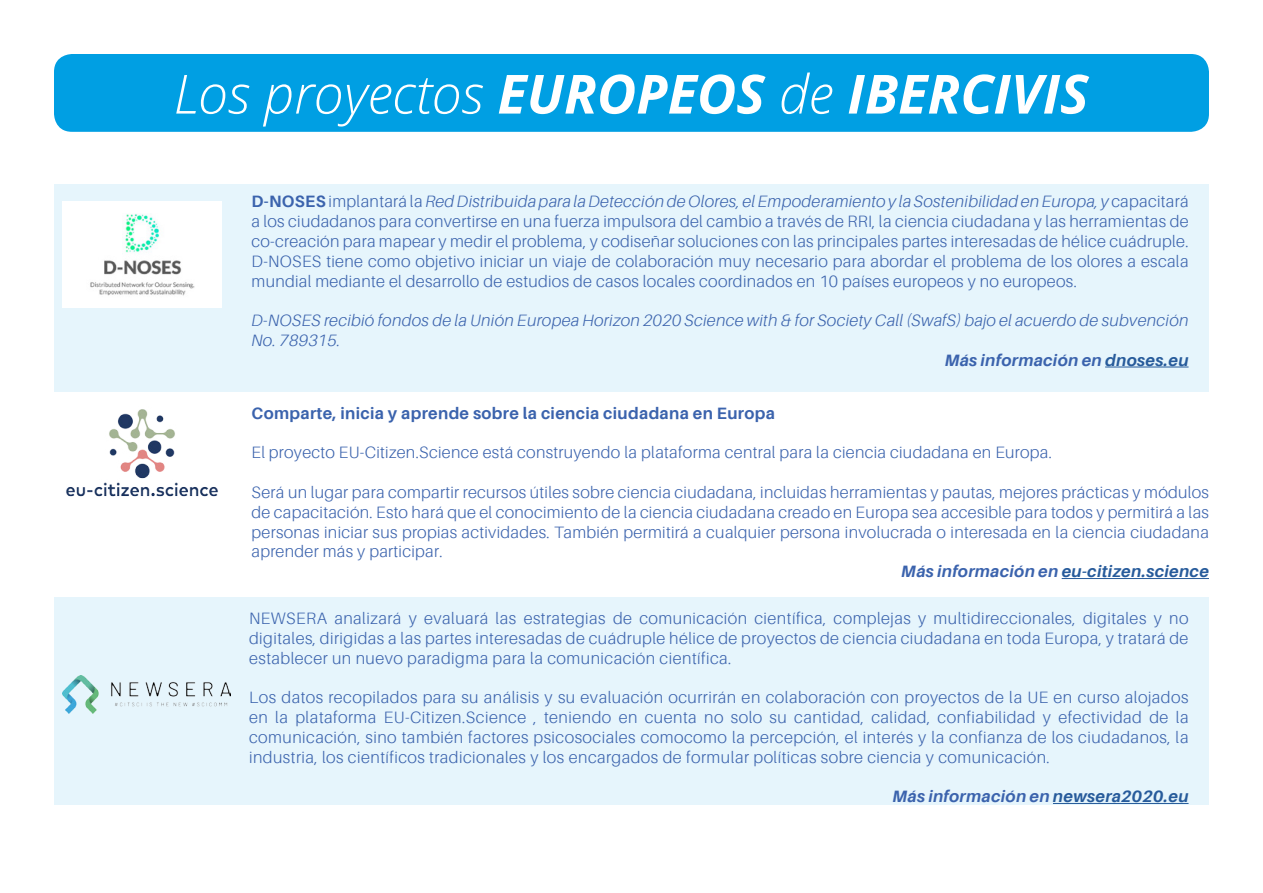
<style>
.page{position:relative;width:1263px;height:893px;background:#fff}
.page>*{position:absolute;margin:0;border:0;box-sizing:border-box;transform-origin:0 0}
.t1{font:italic 700 54px "Open Sans";color:#fff}
.t2{font:300 16.5px/19.8px "Aileron";letter-spacing:.02em;color:#3b63ad;text-align:justify}
.t3{font:italic 300 16.5px "Aileron";letter-spacing:.02em;color:#3b63ad}
.t4{font:italic 700 16.5px "Aileron";letter-spacing:.02em;color:#3b63ad}
.t5{font:700 16.5px "Aileron";letter-spacing:.02em;color:#3b63ad}
.t6{font:italic 700 16.5px "Aileron";letter-spacing:.02em;color:#275b9b}
.s1{font-weight:300}
.s2{font-weight:700}
.s3{font-style:italic}
.s4{color:#275b9b}
.s5{color:#3b63ad}
</style>
<div class="page">
<div style="left:54px;top:597px;width:1155px;height:208px;background:#e6f5fc"></div>
<div style="left:54px;top:184px;width:1155px;height:207px;background:#e6f5fc"></div>
<div style="left:54px;top:54px;width:1155px;height:78px;background:#009fe3;border-radius:18px"></div>
<img style="left:63px;top:201px;width:159px;height:106px">
<img style="left:66px;top:409px;width:152px;height:88px">
<hr style="left:1105px;top:367px;width:83px;height:1px;background:#275b9b">
<hr style="left:1062px;top:578px;width:147px;height:1px;background:#275b9b">
<hr style="left:1053px;top:803px;width:135px;height:1px;background:#275b9b">
<img style="left:63px;top:675px;width:168px;height:38px">
<h1 class="t1" style="left:174px;top:56px;width:916px"><span class="s1">Los proyectos</span> EUROPEOS <span class="s1">de</span> IBERCIVIS</h1>
<p class="t2" style="left:251px;top:192px;width:939px"><span class="s2">D-NOSES</span> implantará la <span class="s3">Red Distribuida para la Detección de Olores, el Empoderamiento y la Sostenibilidad en Europa, y</span> capacitará a los ciudadanos para convertirse en una fuerza impulsora del cambio a través de RRI, la ciencia ciudadana y las herramientas de co-creación para mapear y medir el problema, y codiseñar soluciones con las principales partes interesadas de hélice cuádruple.<br>D-NOSES tiene como objetivo iniciar un viaje de colaboración muy necesario para abordar el problema de los olores a escala mundial mediante el desarrollo de estudios de casos locales coordinados en 10 países europeos y no europeos.</p>
<p class="t3" style="left:251px;top:311px;width:938px">D-NOSES recibió fondos de la Unión Europea Horizon 2020 Science with &amp; for Society Call (SwafS) bajo el acuerdo de subvención</p>
<p class="t3" style="left:251px;top:331px;width:90px">No. 789315.</p>
<p class="t4" style="left:945px;top:351px;width:245px">Más información en <span class="s4">dnoses.eu</span></p>
<p class="t5" style="left:251px;top:404px;width:525px">Comparte, inicia y aprende sobre la ciencia ciudadana en Europa</p>
<p class="t2" style="left:251px;top:443px;width:802px">El proyecto EU-Citizen.Science está construyendo la plataforma central para la ciencia ciudadana en Europa.</p>
<p class="t2" style="left:251px;top:483px;width:959px">Será un lugar para compartir recursos útiles sobre ciencia ciudadana, incluidas herramientas y pautas, mejores prácticas y módulos</p>
<p class="t2" style="left:251px;top:502px;width:959px">de capacitación. Esto hará que el conocimiento de la ciencia ciudadana creado en Europa sea accesible para todos y permitirá a las</p>
<p class="t2" style="left:251px;top:522px;width:959px">personas iniciar sus propias actividades. También permitirá a cualquier persona involucrada o interesada en la ciencia ciudadana</p>
<p class="t2" style="left:251px;top:542px;width:193px">aprender más y participar.</p>
<p class="t6" style="left:901px;top:562px;width:309px"><span class="s5">Más información en</span> eu-citizen.science</p>
<p class="t2" style="left:249px;top:609px;width:941px">NEWSERA analizará y evaluará las estrategias de comunicación científica, complejas y multidireccionales, digitales y no digitales, dirigidas a las partes interesadas de cuádruple hélice de proyectos de ciencia ciudadana en toda Europa, y tratará de establecer un nuevo paradigma para la comunicación científica.</p>
<p class="t2" style="left:249px;top:688px;width:941px">Los datos recopilados para su análisis y su evaluación ocurrirán en colaboración con proyectos de la UE en curso alojados en la plataforma EU-Citizen.Science , teniendo en cuenta no solo su cantidad, calidad, confiabilidad y efectividad de la comunicación, sino también factores psicosociales comocomo la percepción, el interés y la confianza de los ciudadanos, la industria, los científicos tradicionales y los encargados de formular políticas sobre ciencia y comunicación.</p>
<p class="t4" style="left:892px;top:787px;width:297px">Más información en <span class="s4">newsera2020.eu</span></p>
</div>
